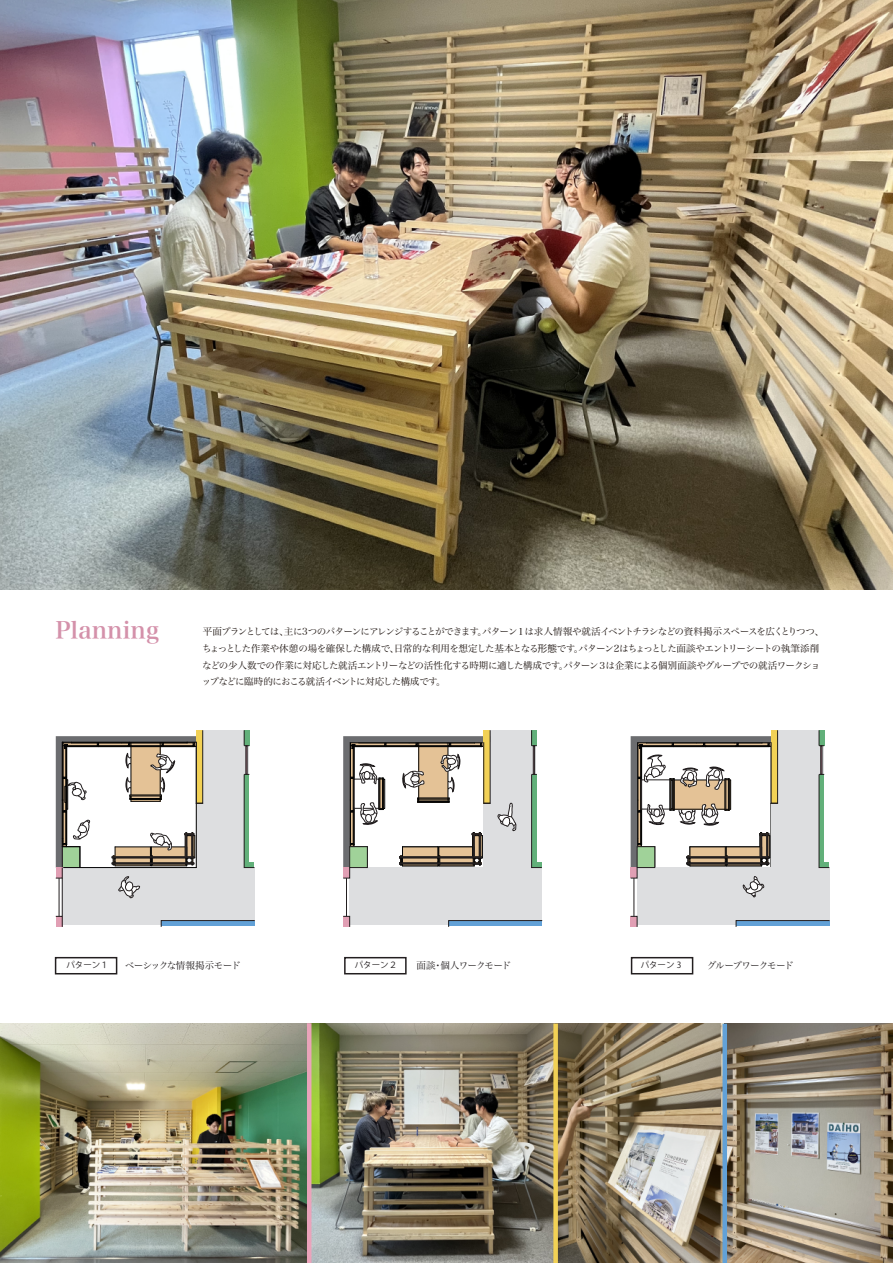
<style>
.page{position:relative;width:893px;height:1263px;background:#fff}
.page>*{position:absolute;margin:0;border:0;box-sizing:border-box;transform-origin:0 0}
.t1{font:23.4px "Hira Min Pro N W6";color:#d491aa}
.t2{font:9.6px/17px "Hira Min Pro N W3";letter-spacing:-.075em;color:#211814}
.t3{font:9.6px "Hira Min Pro N W3";letter-spacing:-.08em;color:#231f20}
.t4{font:9.6px "Hira Min Pro N W3";letter-spacing:-.055em;color:#231f20}
.t5{font:8.55px "Koz Go Pr 6 N";color:#231f20}
.s1{font-family:"Koz Go Pr 6 N"}
</style>
<div class="page">
<img style="left:311px;top:1023px;width:582px;height:240px">
<img style="left:0;top:1024px;width:307px;height:239px">
<div style="left:55px;top:957px;width:62px;height:17px;border:2px solid #231f20"></div>
<div style="left:344px;top:957px;width:63px;height:17px;border:2px solid #231f20"></div>
<div style="left:631px;top:957px;width:62px;height:17px;border:2px solid #231f20"></div>
<img style="left:0;top:0;width:893px;height:590px">
<hr style="left:307px;top:1023px;width:4px;height:240px;background:#eaa3ba">
<div style="left:553px;top:1023px;width:5px;height:240px;background:#f2d155"></div>
<div style="left:722px;top:1024px;width:5px;height:239px;background:#62a1d7"></div>
<div style="left:62px;top:867px;width:193px;height:58px;background:#dddee0"></div>
<div style="left:196px;top:730px;width:53px;height:137px;background:#dddee0"></div>
<hr style="left:62px;top:847px;width:1px;height:78px;background:#231f20">
<svg style="left:160px;top:920px;width:95px;height:7px"></svg>
<div style="left:246px;top:745px;width:1px;height:30px;background:#e19fb4;border:1px solid #231f20"></div>
<svg style="left:244px;top:730px;width:5px;height:16px"></svg>
<svg style="left:243px;top:774px;width:12px;height:94px"></svg>
<svg style="left:55px;top:730px;width:148px;height:168px"></svg>
<svg style="left:55px;top:915px;width:8px;height:12px"></svg>
<hr style="left:59px;top:878px;width:1px;height:38px;background:#231f20">
<div style="left:350px;top:867px;width:192px;height:58px;background:#dddee0"></div>
<div style="left:484px;top:730px;width:52px;height:137px;background:#dddee0"></div>
<svg style="left:448px;top:920px;width:95px;height:7px"></svg>
<div style="left:533px;top:745px;width:2px;height:30px;background:#e19fb4;border:1px solid #231f20"></div>
<svg style="left:531px;top:730px;width:6px;height:16px"></svg>
<svg style="left:531px;top:774px;width:11px;height:94px"></svg>
<svg style="left:343px;top:730px;width:148px;height:149px"></svg>
<svg style="left:343px;top:915px;width:7px;height:12px"></svg>
<hr style="left:346px;top:878px;width:1px;height:38px;background:#231f20">
<div style="left:349px;top:846px;width:19px;height:22px;background:#a0d299;border:1px solid #231f20"></div>
<div style="left:637px;top:867px;width:193px;height:58px;background:#dddee0"></div>
<div style="left:771px;top:730px;width:52px;height:137px;background:#dddee0"></div>
<svg style="left:735px;top:920px;width:95px;height:7px"></svg>
<div style="left:820px;top:745px;width:2px;height:30px;background:#e19fb4;border:1px solid #231f20"></div>
<svg style="left:819px;top:730px;width:5px;height:16px"></svg>
<svg style="left:818px;top:774px;width:12px;height:94px"></svg>
<svg style="left:630px;top:915px;width:8px;height:12px"></svg>
<hr style="left:634px;top:878px;width:1px;height:38px;background:#231f20">
<svg style="left:498px;top:803px;width:18px;height:28px"></svg>
<svg style="left:630px;top:730px;width:148px;height:167px"></svg>
<h1 class="t1" style="left:55px;top:610px;width:105px">Planning</h1>
<p class="t2" style="left:202px;top:622px;width:624px">平面プランとしては、主に3つのパターンにアレンジすることができます。パターン１は求人情報や就活イベントチラシなどの資料掲示スペースを広くとりつつ、ちょっとした作業や休憩の場を確保した構成で、日常的な利用を想定した基本となる<span class="s1">形態</span>です。パターン2はちょっとした面談やエントリーシートの執筆添削などの少人数での作業に対応した就活エントリーなどの活性化する時期に適した構成です。パターン３は企業による個別面談やグループでの就活ワークショップなどに臨時的におこる就活イベントに対応した構成です。</p>
<p class="t5" style="left:66px;top:960px;width:44px">パターン１</p>
<p class="t4" style="left:125px;top:957px;width:117px">ベーシックな情報掲示モード</p>
<p class="t5" style="left:355px;top:960px;width:44px">パターン２</p>
<p class="t3" style="left:416px;top:957px;width:96px">面談・個人ワークモード</p>
<p class="t5" style="left:641px;top:960px;width:42px">パターン 3</p>
<p class="t3" style="left:707px;top:957px;width:88px">グループワークモード</p>
</div>
